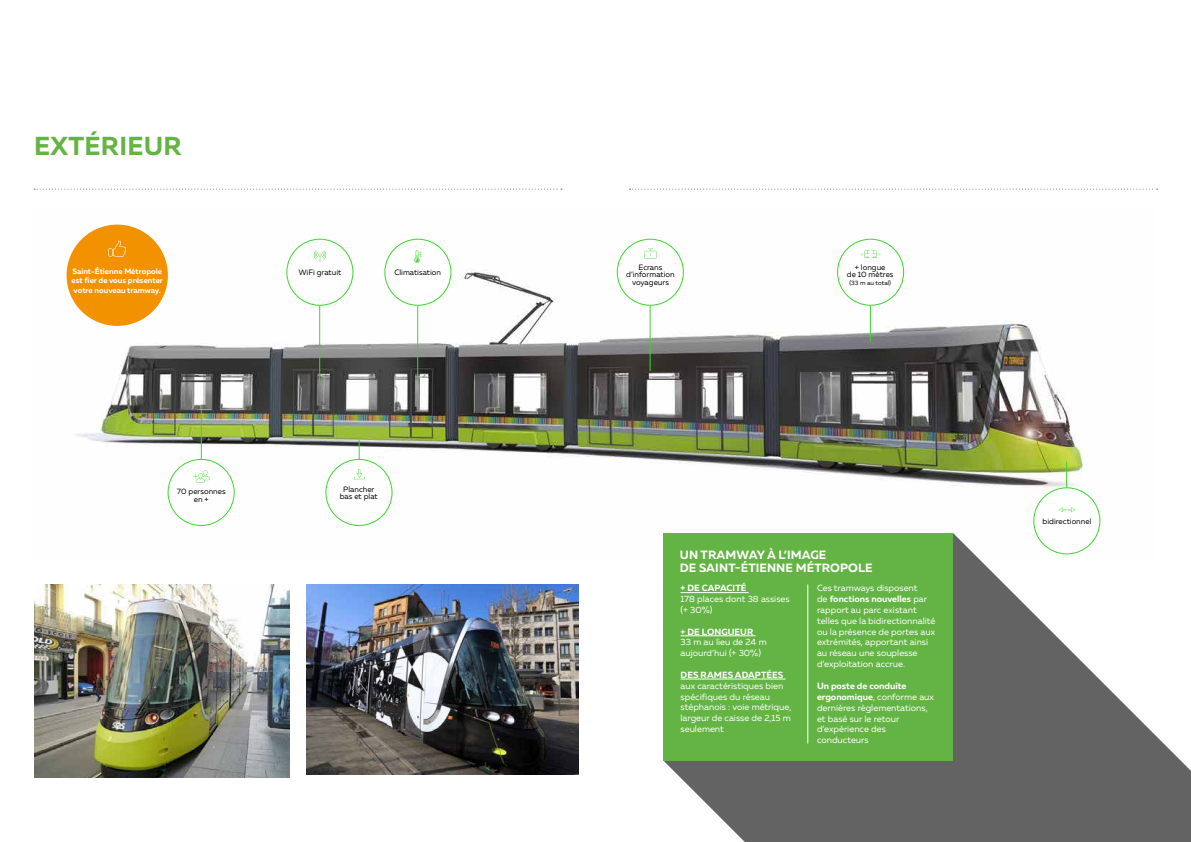
<style>
.page{position:relative;width:1191px;height:842px;background:#fff}
.page>*{position:absolute;margin:0;border:0;box-sizing:border-box;transform-origin:0 0}
.t1{font:700 26px "Muller";letter-spacing:.01em;color:#64b445}
.t2{font:700 12px/13px "Muller";letter-spacing:.01em;color:#fff}
.t3{font:9px/10.8px "Muller";color:#fff}
.t4{font:700 9px "Muller";letter-spacing:.01em;color:#fff}
.t5{font:7.8px/7.8px "Muller";color:#000;text-align:center}
.t6{font:700 7.8px/9.3px "Muller";color:#fff;text-align:justify}
.t7{font:6.2px "Muller";color:#000}
.s1{font-weight:700}
</style>
<div class="page">
<img style="left:66px;top:224px;width:1035px;height:309px">
<svg style="left:663px;top:533px;width:528px;height:309px;fill:#646363"></svg>
<svg style="left:34px;top:189px;width:528px;height:1px"></svg>
<svg style="left:629px;top:189px;width:528px;height:1px"></svg>
<div style="left:663px;top:533px;width:289px;height:227px;background:#64b445"></div>
<hr style="left:680px;top:592px;width:68px;height:1px;background:#fff">
<hr style="left:680px;top:636px;width:75px;height:1px;background:#fff">
<hr style="left:680px;top:679px;width:105px;height:1px;background:#fff">
<hr style="left:807px;top:584px;width:1px;height:159px;background:#fff">
<img style="left:34px;top:584px;width:255px;height:193px">
<div style="left:67px;top:225px;width:101px;height:101px;background:#f39200;border-radius:50%"></div>
<div style="left:1033px;top:488px;width:67px;height:66px;border:1px solid #3cd52e;border-radius:50%"></div>
<div style="left:287px;top:239px;width:66px;height:66px;border:1px solid #3cd52e;border-radius:50%"></div>
<div style="left:385px;top:239px;width:66px;height:66px;background:#fff;border-radius:50%"></div>
<div style="left:385px;top:239px;width:66px;height:66px;border:1px solid #3cd52e;border-radius:50%"></div>
<div style="left:326px;top:459px;width:66px;height:67px;border:1px solid #3cd52e;border-radius:50%"></div>
<div style="left:168px;top:459px;width:66px;height:67px;border:1px solid #3cd52e;border-radius:50%"></div>
<div style="left:617px;top:239px;width:66px;height:66px;border:1px solid #3cd52e;border-radius:50%"></div>
<div style="left:837px;top:239px;width:66px;height:66px;border:1px solid #3cd52e;border-radius:50%"></div>
<hr style="left:319px;top:305px;width:1px;height:77px;background:#3cd52e">
<hr style="left:417px;top:305px;width:1px;height:77px;background:#3cd52e">
<hr style="left:650px;top:305px;width:1px;height:66px;background:#3cd52e">
<hr style="left:870px;top:305px;width:1px;height:37px;background:#3cd52e">
<svg style="left:1066px;top:462px;width:1px;height:26px"></svg>
<svg style="left:359px;top:440px;width:1px;height:19px"></svg>
<hr style="left:201px;top:410px;width:1px;height:49px;background:#3cd52e">
<svg style="left:1058px;top:507px;width:17px;height:5px"></svg>
<svg style="left:108px;top:241px;width:18px;height:16px"></svg>
<svg style="left:354px;top:469px;width:10px;height:10px"></svg>
<svg style="left:644px;top:249px;width:12px;height:10px"></svg>
<svg style="left:860px;top:250px;width:20px;height:8px"></svg>
<svg style="left:414px;top:250px;width:7px;height:13px"></svg>
<svg style="left:313px;top:250px;width:13px;height:13px"></svg>
<svg style="left:193px;top:470px;width:17px;height:13px"></svg>
<img style="left:306px;top:584px;width:272px;height:190px">
<h1 class="t1" style="left:34px;top:129px;width:149px">EXTÉRIEUR</h1>
<p class="t6" style="left:72px;top:267px;width:93px">Saint-Étienne Métropole est fier de vous présenter votre nouveau tramway.</p>
<p class="t5" style="left:299px;top:269px;width:44px">WiFi gratuit</p>
<p class="t5" style="left:394px;top:269px;width:48px">Climatisation</p>
<p class="t5" style="left:177px;top:487px;width:50px">70 personnes en +</p>
<p class="t5" style="left:340px;top:485px;width:39px">Plancher bas et plat</p>
<p class="t5" style="left:626px;top:263px;width:50px">Ecrans d’information voyageurs</p>
<p class="t5" style="left:847px;top:263px;width:48px">+ longue<br>de 10 mètres</p>
<p class="t7" style="left:849px;top:279px;width:43px">(33 m au total)</p>
<h2 class="t2" style="left:680px;top:548px;width:194px">UN TRAMWAY À L’IMAGE<br>DE SAINT-ÉTIENNE MÉTROPOLE</h2>
<p class="t4" style="left:680px;top:583px;width:67px">+ DE CAPACITÉ</p>
<p class="t3" style="left:680px;top:594px;width:111px">178 places dont 38 assises (+ 30%)</p>
<p class="t4" style="left:680px;top:626px;width:74px">+ DE LONGUEUR</p>
<p class="t3" style="left:680px;top:637px;width:88px">33 m au lieu de 24 m aujourd’hui (+ 30%)</p>
<p class="t4" style="left:680px;top:669px;width:104px">DES RAMES ADAPTÉES</p>
<p class="t3" style="left:680px;top:680px;width:112px">aux caractéristiques bien spécifiques du réseau stéphanois : voie métrique, largeur de caisse de 2,15 m seulement</p>
<p class="t3" style="left:817px;top:583px;width:120px">Ces tramways disposent<br>de <span class="s1">fonctions nouvelles</span> par rapport au parc existant telles que la bidirectionnalité ou la présence de portes aux extrémités, apportant ainsi au réseau une souplesse d’exploitation accrue.</p>
<p class="t3" style="left:817px;top:680px;width:118px"><span class="s1">Un poste de conduite ergonomique</span>, conforme aux dernières règlementations, et basé sur le retour d’expérience des conducteurs</p>
<p class="t5" style="left:1042px;top:517px;width:50px">bidirectionnel</p>
</div>
